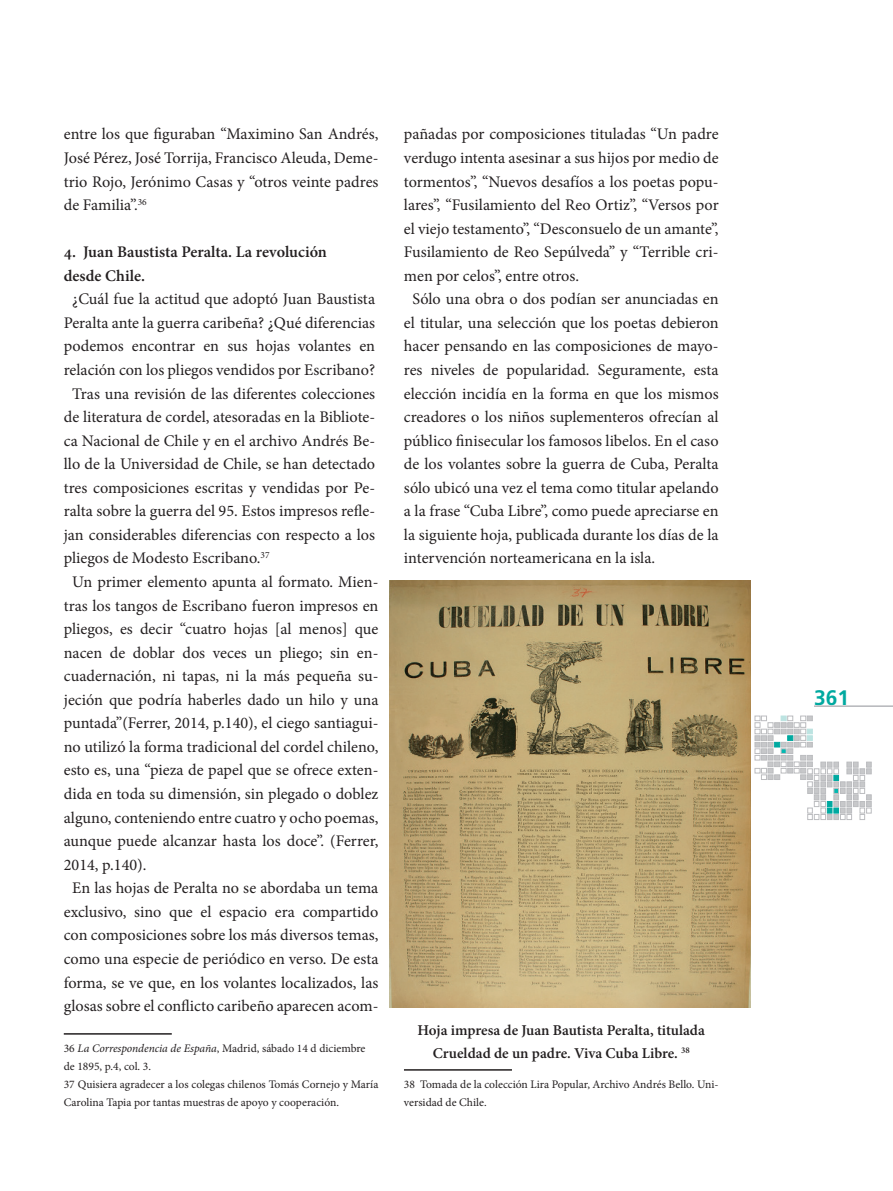
<style>
.page{position:relative;width:893px;height:1191px;background:#fff}
.page>*{position:absolute;margin:0;border:0;box-sizing:border-box;transform-origin:0 0}
.t1{font:700 21px "Frutiger";color:#00a9a0}
.t2{font:16.2px/23.5px "Minion Pro";color:#231f20;text-align:justify}
.t3{font:600 16.2px/23.5px "Minion Pro";color:#231f20}
.t4{font:600 15px/23.5px "Minion Pro";color:#231f20;text-align:center}
.t5{font:11.55px/18px "Minion Pro";color:#231f20}
.s1{font-style:italic}
</style>
<div class="page">
<svg style="left:755px;top:716px;width:116px;height:103px"></svg>
<hr style="left:814px;top:706px;width:79px;height:1px;background:#b2b3b7">
<hr style="left:64px;top:1033px;width:108px;height:1px;background:#231f20">
<hr style="left:404px;top:1069px;width:108px;height:1px;background:#231f20">
<img style="left:390px;top:581px;width:361px;height:426px">
<p class="t2" style="left:64px;top:122px;width:316px">entre los que figuraban “Maximino San Andrés, José Pérez, José Torrija, Francisco Aleuda, Deme&shy;trio Rojo, Jerónimo Casas y “otros veinte padres de Familia”.<sup>36</sup></p>
<p class="t3" style="left:64px;top:240px;width:265px">4. Juan Baustista Peralta. La revolución desde Chile.</p>
<p class="t2" style="left:72px;top:287px;width:304px">¿Cuál fue la actitud que adoptó Juan Baustista</p>
<p class="t2" style="left:64px;top:311px;width:313px">Peralta ante la guerra caribeña? ¿Qué diferencias</p>
<p class="t2" style="left:64px;top:334px;width:313px">podemos encontrar en sus hojas volantes en</p>
<p class="t2" style="left:64px;top:358px;width:313px">relación con los pliegos vendidos por Escribano?</p>
<p class="t2" style="left:72px;top:382px;width:304px">Tras una revisión de las diferentes colecciones</p>
<p class="t2" style="left:64px;top:405px;width:313px">de literatura de cordel, atesoradas en la Bibliote-</p>
<p class="t2" style="left:64px;top:429px;width:313px">ca Nacional de Chile y en el archivo Andrés Be-</p>
<p class="t2" style="left:64px;top:452px;width:313px">llo de la Universidad de Chile, se han detectado</p>
<p class="t2" style="left:64px;top:476px;width:313px">tres composiciones escritas y vendidas por Pe-</p>
<p class="t2" style="left:64px;top:499px;width:313px">ralta sobre la guerra del 95. Estos impresos refle-</p>
<p class="t2" style="left:64px;top:523px;width:313px">jan considerables diferencias con respecto a los</p>
<p class="t2" style="left:64px;top:546px;width:207px">pliegos de Modesto Escribano.<sup>37</sup></p>
<p class="t2" style="left:72px;top:570px;width:308px">Un primer elemento apunta al formato. Mien-</p>
<p class="t2" style="left:64px;top:593px;width:316px">tras los tangos de Escribano fueron impresos en</p>
<p class="t2" style="left:64px;top:617px;width:316px">pliegos, es decir “cuatro hojas [al menos] que</p>
<p class="t2" style="left:64px;top:641px;width:316px">nacen de doblar dos veces un pliego; sin en-</p>
<p class="t2" style="left:64px;top:664px;width:316px">cuadernación, ni tapas, ni la más pequeña su-</p>
<p class="t2" style="left:64px;top:688px;width:316px">jeción que podría haberles dado un hilo y una</p>
<p class="t2" style="left:64px;top:711px;width:316px">puntada”(Ferrer, 2014, p.140), el ciego santiagui-</p>
<p class="t2" style="left:64px;top:735px;width:316px">no utilizó la forma tradicional del cordel chileno,</p>
<p class="t2" style="left:64px;top:758px;width:316px">esto es, una “pieza de papel que se ofrece exten-</p>
<p class="t2" style="left:64px;top:782px;width:316px">dida en toda su dimensión, sin plegado o doblez</p>
<p class="t2" style="left:64px;top:805px;width:316px">alguno, conteniendo entre cuatro y ocho poemas,</p>
<p class="t2" style="left:64px;top:829px;width:316px">aunque puede alcanzar hasta los doce”. (Ferrer,</p>
<p class="t2" style="left:64px;top:853px;width:84px">2014, p.140).</p>
<p class="t2" style="left:72px;top:876px;width:308px">En las hojas de Peralta no se abordaba un tema</p>
<p class="t2" style="left:64px;top:900px;width:316px">exclusivo, sino que el espacio era compartido</p>
<p class="t2" style="left:64px;top:923px;width:316px">con composiciones sobre los más diversos temas,</p>
<p class="t2" style="left:64px;top:947px;width:316px">como una especie de periódico en verso. De esta</p>
<p class="t2" style="left:64px;top:970px;width:316px">forma, se ve que, en los volantes localizados, las</p>
<p class="t2" style="left:64px;top:994px;width:316px">glosas sobre el conflicto caribeño aparecen acom-</p>
<p class="t5" style="left:64px;top:1039px;width:316px">36 <span class="s1">La Correspondencia de España</span>, Madrid, sábado 14 d diciembre de 1895, p.4, col. 3.<br>37 Quisiera agradecer a los colegas chilenos Tomás Cornejo y María Carolina Tapia por tantas muestras de apoyo y cooperación.</p>
<p class="t2" style="left:404px;top:122px;width:316px">pañadas por composiciones tituladas “Un padre</p>
<p class="t2" style="left:404px;top:146px;width:316px">verdugo intenta asesinar a sus hijos por medio de</p>
<p class="t2" style="left:404px;top:170px;width:316px">tormentos”, “Nuevos desafíos a los poetas popu-</p>
<p class="t2" style="left:404px;top:193px;width:316px">lares”, “Fusilamiento del Reo Ortiz”, “Versos por</p>
<p class="t2" style="left:404px;top:217px;width:316px">el viejo testamento”, “Desconsuelo de un amante”,</p>
<p class="t2" style="left:404px;top:240px;width:316px">Fusilamiento de Reo Sepúlveda” y “Terrible cri-</p>
<p class="t2" style="left:404px;top:264px;width:177px">men por celos”, entre otros.</p>
<p class="t2" style="left:412px;top:287px;width:308px">Sólo una obra o dos podían ser anunciadas en</p>
<p class="t2" style="left:404px;top:311px;width:316px">el titular, una selección que los poetas debieron</p>
<p class="t2" style="left:404px;top:334px;width:316px">hacer pensando en las composiciones de mayo-</p>
<p class="t2" style="left:404px;top:358px;width:316px">res niveles de popularidad. Seguramente, esta</p>
<p class="t2" style="left:404px;top:382px;width:316px">elección incidía en la forma en que los mismos</p>
<p class="t2" style="left:404px;top:405px;width:316px">creadores o los niños suplementeros ofrecían al</p>
<p class="t2" style="left:404px;top:429px;width:316px">público finisecular los famosos libelos. En el caso</p>
<p class="t2" style="left:404px;top:452px;width:316px">de los volantes sobre la guerra de Cuba, Peralta</p>
<p class="t2" style="left:404px;top:476px;width:316px">sólo ubicó una vez el tema como titular apelando</p>
<p class="t2" style="left:404px;top:499px;width:316px">a la frase “Cuba Libre”, como puede apreciarse en</p>
<p class="t2" style="left:404px;top:523px;width:316px">la siguiente hoja, publicada durante los días de la</p>
<p class="t2" style="left:404px;top:546px;width:253px">intervención norteamericana en la isla.</p>
<p class="t4" style="left:418px;top:1018px;width:289px">Hoja impresa de Juan Bautista Peralta, titulada<br>Crueldad de un padre. Viva Cuba Libre. <sup>38</sup></p>
<p class="t5" style="left:404px;top:1075px;width:316px">38 Tomada de la colección Lira Popular, Archivo Andrés Bello. Uni&shy;versidad de Chile.</p>
<p class="t1" style="left:814px;top:685px;width:37px">361</p>
</div>
